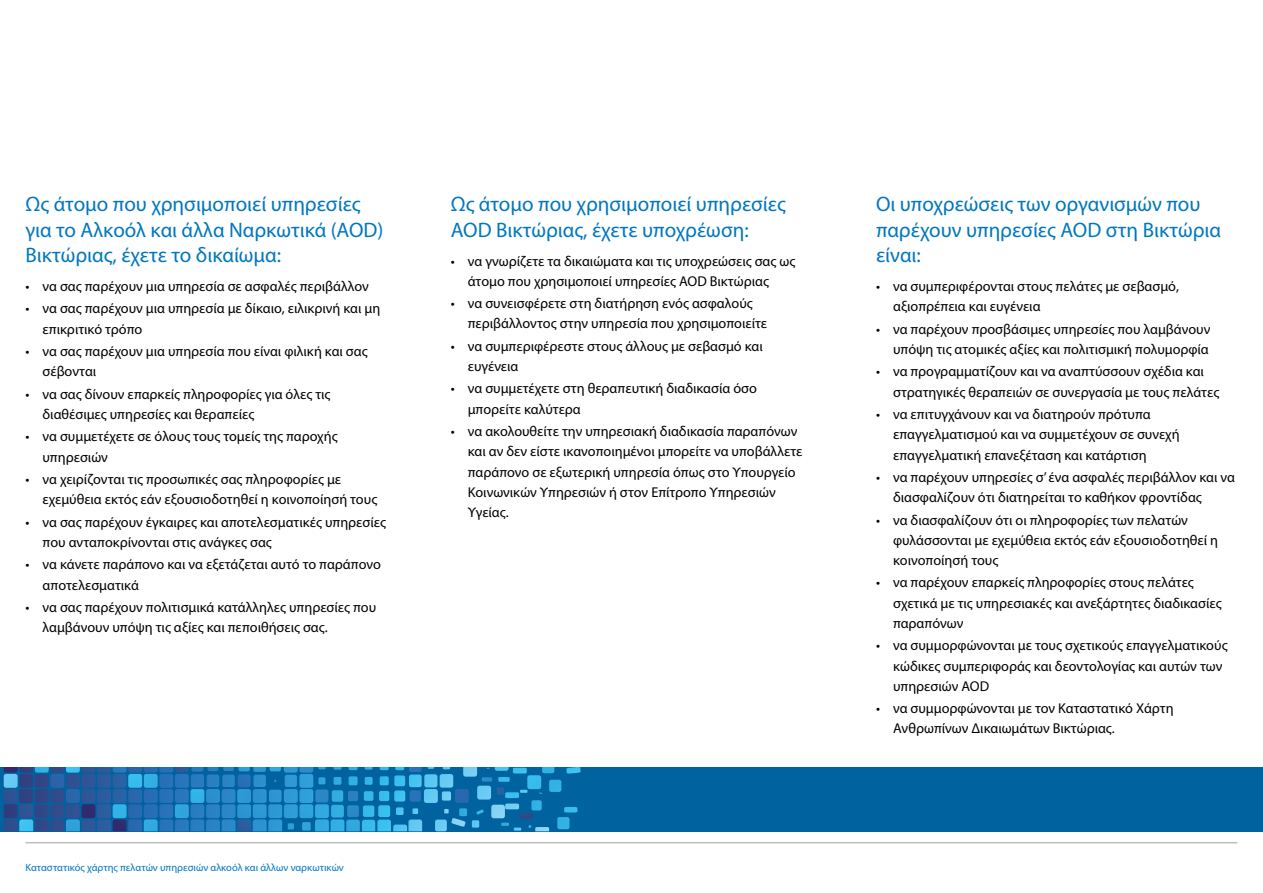
<style>
.page{position:relative;width:1263px;height:893px;background:#fff}
.page>*{position:absolute;margin:0;border:0;box-sizing:border-box;transform-origin:0 0}
.t1{font:21px/25.5px "Myriad Pro";color:#0077be}
.t2{font:14.25px/20.2px "Myriad Pro";color:#000}
.t3{font:10.5px "Myriad Pro";color:#0077be}
</style>
<div class="page">
<hr style="left:26px;top:842px;width:395px;height:1px;background:#bcbec0">
<hr style="left:421px;top:842px;width:421px;height:1px;background:#bcbec0">
<hr style="left:842px;top:842px;width:395px;height:1px;background:#bcbec0">
<div style="left:0;top:767px;width:1263px;height:64px;background:#00639f"></div>
<svg style="left:4px;top:767px;width:577px;height:64px"></svg>
<h1 class="t1" style="left:26px;top:191px;width:359px">Ως άτομο που χρησιμοποιεί υπηρεσίες για το Αλκοόλ και άλλα Ναρκωτικά (AOD)<br>Βικτώριας, έχετε το δικαίωμα:</h1>
<p class="t2" style="left:26px;top:276px;width:345px">• να σας παρέχουν μια υπηρεσία σε ασφαλές περιβάλλον</p>
<p class="t2" style="left:43px;top:298px;width:339px;text-indent:-17px">• να σας παρέχουν μια υπηρεσία με δίκαιο, ειλικρινή και μη επικριτικό τρόπο</p>
<p class="t2" style="left:43px;top:341px;width:327px;text-indent:-17px">• να σας παρέχουν μια υπηρεσία που είναι φιλική και σας σέβονται</p>
<p class="t2" style="left:43px;top:384px;width:289px;text-indent:-17px">• να σας δίνουν επαρκείς πληροφορίες για όλες τις διαθέσιμες υπηρεσίες και θεραπείες</p>
<p class="t2" style="left:43px;top:426px;width:297px;text-indent:-17px">• να συμμετέχετε σε όλους τους τομείς της παροχής υπηρεσιών</p>
<p class="t2" style="left:43px;top:469px;width:336px;text-indent:-17px">• να χειρίζονται τις προσωπικές σας πληροφορίες με εχεμύθεια εκτός εάν εξουσιοδοτηθεί η κοινοποίησή τους</p>
<p class="t2" style="left:43px;top:511px;width:345px;text-indent:-17px">• να σας παρέχουν έγκαιρες και αποτελεσματικές υπηρεσίες που ανταποκρίνονται στις ανάγκες σας</p>
<p class="t2" style="left:43px;top:554px;width:340px;text-indent:-17px">• να κάνετε παράπονο και να εξετάζεται αυτό το παράπονο αποτελεσματικά</p>
<p class="t2" style="left:43px;top:597px;width:335px;text-indent:-17px">• να σας παρέχουν πολιτισμικά κατάλληλες υπηρεσίες που λαμβάνουν υπόψη τις αξίες και πεποιθήσεις σας.</p>
<h1 class="t1" style="left:451px;top:191px;width:337px">Ως άτομο που χρησιμοποιεί υπηρεσίες<br>AOD Βικτώριας, έχετε υποχρέωση:</h1>
<p class="t2" style="left:468px;top:250px;width:329px;text-indent:-17px">• να γνωρίζετε τα δικαιώματα και τις υποχρεώσεις σας ως άτομο που χρησιμοποιεί υπηρεσίες AOD Βικτώριας</p>
<p class="t2" style="left:468px;top:293px;width:301px;text-indent:-17px">• να συνεισφέρετε στη διατήρηση ενός ασφαλούς περιβάλλοντος στην υπηρεσία που χρησιμοποιείτε</p>
<p class="t2" style="left:468px;top:336px;width:296px;text-indent:-17px">• να συμπεριφέρεστε στους άλλους με σεβασμό και ευγένεια</p>
<p class="t2" style="left:468px;top:378px;width:291px;text-indent:-17px">• να συμμετέχετε στη θεραπευτική διαδικασία όσο μπορείτε καλύτερα</p>
<p class="t2" style="left:468px;top:421px;width:336px;text-indent:-17px">• να ακολουθείτε την υπηρεσιακή διαδικασία παραπόνων και αν δεν είστε ικανοποιημένοι μπορείτε να υποβάλλετε παράπονο σε εξωτερική υπηρεσία όπως στο Υπουργείο Κοινωνικών Υπηρεσιών ή στον Επίτροπο Υπηρεσιών Υγείας.</p>
<p class="t3" style="left:26px;top:861px;width:320px">Καταστατικός χάρτης πελατών υπηρεσιών αλκοόλ και άλλων ναρκωτικών</p>
<h1 class="t1" style="left:876px;top:191px;width:346px">Οι υποχρεώσεις των οργανισμών που παρέχουν υπηρεσίες AOD στη Βικτώρια είναι:</h1>
<p class="t2" style="left:893px;top:276px;width:287px;text-indent:-17px">• να συμπεριφέρονται στους πελάτες με σεβασμό, αξιοπρέπεια και ευγένεια</p>
<p class="t2" style="left:876px;top:319px;width:336px;text-align:right">• να παρέχουν προσβάσιμες υπηρεσίες που λαμβάνουν υπόψη τις ατομικές αξίες και πολιτισμική πολυμορφία</p>
<p class="t2" style="left:893px;top:361px;width:328px;text-indent:-17px">• να προγραμματίζουν και να αναπτύσσουν σχέδια και στρατηγικές θεραπειών σε συνεργασία με τους πελάτες</p>
<p class="t2" style="left:893px;top:404px;width:288px;text-indent:-17px">• να επιτυγχάνουν και να διατηρούν πρότυπα επαγγελματισμού και να συμμετέχουν σε συνεχή επαγγελματική επανεξέταση και κατάρτιση</p>
<p class="t2" style="left:893px;top:467px;width:343px;text-indent:-17px">• να παρέχουν υπηρεσίες σ’ ένα ασφαλές περιβάλλον και να διασφαλίζουν ότι διατηρείται το καθήκον φροντίδας</p>
<p class="t2" style="left:893px;top:509px;width:327px;text-indent:-17px">• να διασφαλίζουν ότι οι πληροφορίες των πελατών φυλάσσονται με εχεμύθεια εκτός εάν εξουσιοδοτηθεί η κοινοποίησή τους</p>
<p class="t2" style="left:893px;top:572px;width:330px;text-indent:-17px">• να παρέχουν επαρκείς πληροφορίες στους πελάτες σχετικά με τις υπηρεσιακές και ανεξάρτητες διαδικασίες παραπόνων</p>
<p class="t2" style="left:893px;top:635px;width:336px;text-indent:-17px">• να συμμορφώνονται με τους σχετικούς επαγγελματικούς κώδικες συμπεριφοράς και δεοντολογίας και αυτών των υπηρεσιών AOD</p>
<p class="t2" style="left:893px;top:698px;width:282px;text-indent:-17px">• να συμμορφώνονται με τον Καταστατικό Χάρτη<br>Ανθρωπίνων Δικαιωμάτων Βικτώριας.</p>
</div>
